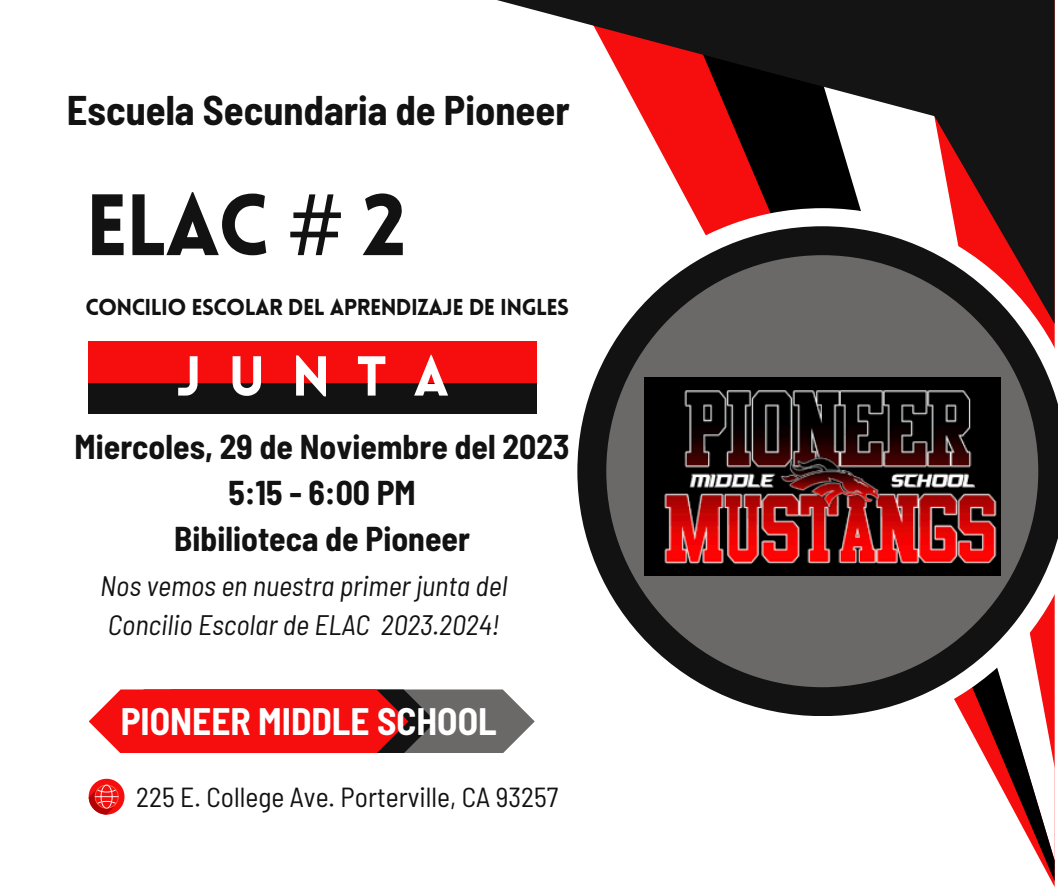
<style>
.page{position:relative;width:1058px;height:887px;background:#fff}
.page>*{position:absolute;margin:0;border:0;box-sizing:border-box;transform-origin:0 0}
.t1{font:900 85.05px "Lovelo";color:#121212}
.t2{font:900 55.05px "Lovelo";letter-spacing:.48em;color:#fff}
.t3{font:700 semi-condensed 40.5px "Barlow";color:#121212}
.t4{font:700 semi-condensed 37.35px "Barlow";color:#fff}
.t5{font:700 semi-condensed 33.6px "Barlow";color:#121212}
.t6{font:italic semi-condensed 28.2px/39.3px "Barlow";color:#121212}
.t7{font:semi-condensed 27.6px "Barlow";color:#121212}
.t8{font:900 22.5px "Lovelo";letter-spacing:-.03em;color:#121212}
.s1{font-family:"Noto Sans";font-weight:400}
</style>
<div class="page">
<svg style="left:972px;top:734px;width:82px;height:147px"></svg>
<svg style="left:497px;top:0;width:557px;height:208px"></svg>
<svg style="left:691px;top:208px;width:364px;height:526px"></svg>
<svg style="left:577px;top:226px;width:481px;height:490px"></svg>
<div style="left:606px;top:255px;width:432px;height:432px;background:#6b6868;border-radius:50%"></div>
<div style="left:89px;top:341px;width:448px;height:73px;background:#121212"></div>
<div style="left:89px;top:341px;width:448px;height:42px;background:#f60d0d"></div>
<svg style="left:89px;top:689px;width:445px;height:64px;background:#c93333"></svg>
<svg style="left:89px;top:778px;width:35px;height:36px"></svg>
<img style="left:644px;top:377px;width:356px;height:198px">
<p class="t3" style="left:67px;top:85px;width:504px">Escuela Secundaria de Pioneer</p>
<p class="t1" style="left:85px;top:191px;width:322px">ELAC <span class="s1">#</span> 2</p>
<p class="t8" style="left:85px;top:298px;width:485px">CONCILIO ESCOLAR DEL APRENDIZAJE DE INGLES</p>
<p class="t2" style="left:176px;top:354px;width:274px">JUNTA</p>
<p class="t5" style="left:75px;top:425px;width:496px">Miercoles, 29 de Noviembre del 2023</p>
<p class="t5" style="left:228px;top:471px;width:189px">5:15 - 6:00 PM</p>
<p class="t5" style="left:174px;top:517px;width:297px">Bibilioteca de Pioneer</p>
<p class="t6" style="left:100px;top:565px;width:408px">Nos vemos en nuestra primer junta del<br>Concilio Escolar de ELAC 2023.2024!</p>
<p class="t4" style="left:121px;top:697px;width:377px">PIONEER MIDDLE SCHOOL</p>
<p class="t7" style="left:136px;top:779px;width:423px">225 E. College Ave. Porterville, CA 93257</p>
</div>
